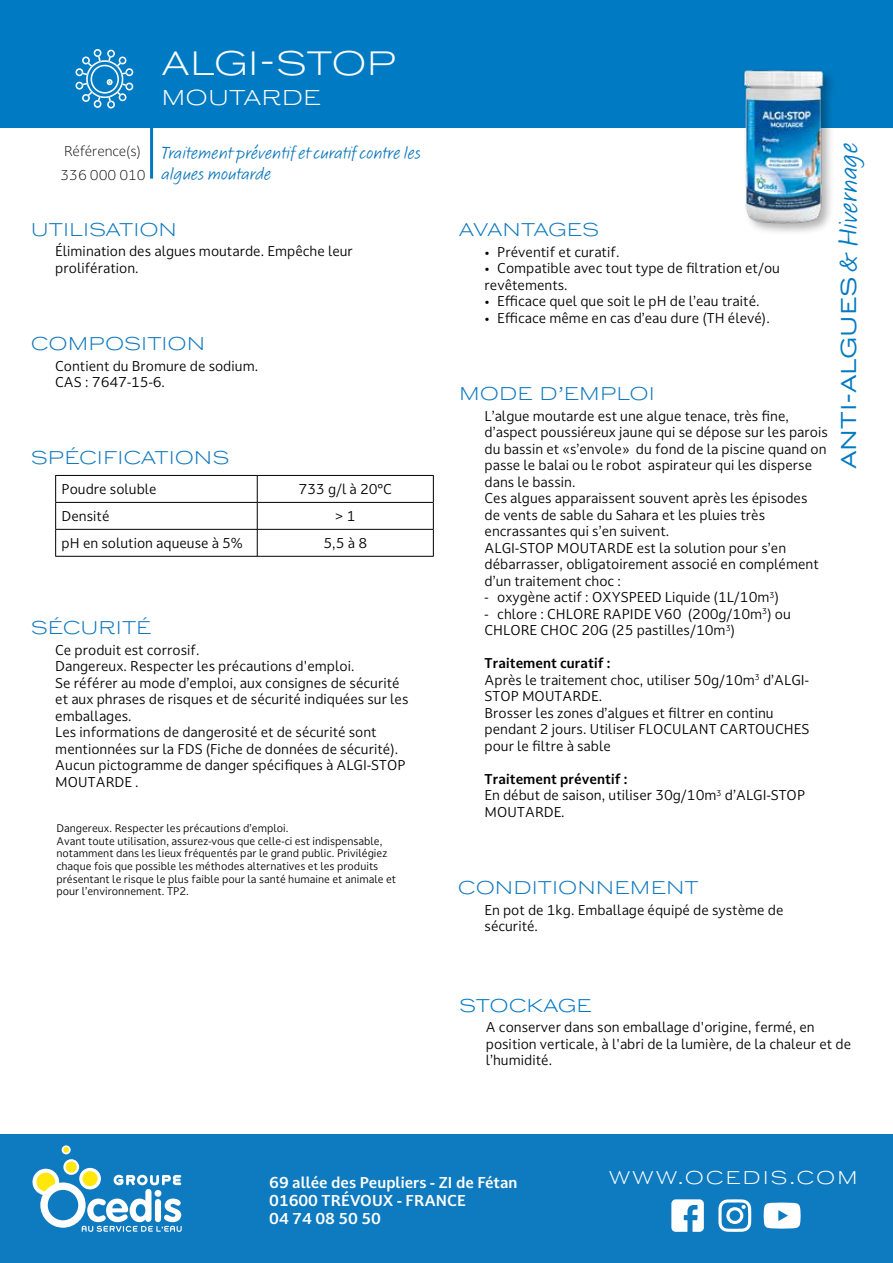
<style>
.page{position:relative;width:893px;height:1263px;background:#fff}
.page>*{position:absolute;margin:0;border:0;box-sizing:border-box;transform-origin:0 0}
.t1{font:33px "Wedding Gothic ATF";letter-spacing:-.01em;color:#fff}
.t2{font:21px "Wedding Gothic ATF";color:#007ac2}
.t3{font:21px "Wedding Gothic ATF";color:#fff}
.t4{font:18px "Wedding Gothic ATF";color:#1079be}
.t5{font:18px/21.6px "Calliope MVB";color:#1079be}
.t6{font:18px "Wedding Gothic ATF";letter-spacing:.1em;color:#fff}
.t7{font:18px "Wedding Gothic ATF";letter-spacing:-.02em;color:#1079be}
.t8{font:18px "Wedding Gothic ATF";color:#007ac2}
.t9{font:700 15px/18px "Darkmode Darkmode On";color:#fff}
.t10{font:13.5px/16.5px "Darkmode Darkmode On";color:#000}
.t11{font:300 13.5px "Darkmode Darkmode On";color:#000}
.t12{font:10.5px/12.6px "Darkmode Darkmode On";color:#000}
.s1{font-weight:700}
.s2{font-family:"Calliope MVB";font-size:27px}
</style>
<div class="page">
<div style="left:0;top:1134px;width:893px;height:129px;background:#0e7abf"></div>
<svg style="left:32px;top:1145px;width:150px;height:87px"></svg>
<svg style="left:764px;top:1202px;width:37px;height:26px"></svg>
<svg style="left:671px;top:1199px;width:33px;height:33px"></svg>
<svg style="left:718px;top:1199px;width:33px;height:33px"></svg>
<div style="left:0;top:0;width:893px;height:128px;background:#007ac2"></div>
<hr style="left:150px;top:64px;width:3px;height:115px;background:#007ac2">
<svg style="left:75px;top:49px;width:59px;height:60px"></svg>
<hr style="left:56px;top:475px;width:201px;height:1px;background:#000">
<hr style="left:257px;top:475px;width:176px;height:1px;background:#000">
<svg style="left:55px;top:475px;width:1px;height:82px"></svg>
<svg style="left:433px;top:475px;width:1px;height:82px"></svg>
<hr style="left:56px;top:556px;width:201px;height:1px;background:#000">
<hr style="left:257px;top:556px;width:176px;height:1px;background:#000">
<hr style="left:56px;top:502px;width:201px;height:1px;background:#000">
<hr style="left:257px;top:502px;width:176px;height:1px;background:#000">
<hr style="left:56px;top:529px;width:201px;height:1px;background:#000">
<hr style="left:257px;top:529px;width:176px;height:1px;background:#000">
<svg style="left:257px;top:475px;width:1px;height:82px"></svg>
<div style="left:742px;top:68px;width:94px;height:168px;background:#000;opacity:.3"></div>
<img style="left:742px;top:68px;width:86px;height:160px">
<p class="t11" style="left:64px;top:142px;width:79px">Référence(s)</p>
<p class="t11" style="left:60px;top:166px;width:87px">336 000 010</p>
<h1 class="t1" style="left:162px;top:41px;width:237px">ALGI-STOP</h1>
<h2 class="t3" style="left:162px;top:83px;width:161px">MOUTARDE</h2>
<h3 class="t5" style="left:162px;top:143px;width:261px">Traitement préventif et curatif contre les algues moutarde</h3>
<h3 class="t4" style="left:31px;top:217px;width:148px">UTILISATION</h3>
<p class="t10" style="left:55px;top:243px;width:299px">Élimination des algues moutarde. Empêche leur prolifération.</p>
<h3 class="t4" style="left:31px;top:332px;width:176px">COMPOSITION</h3>
<p class="t10" style="left:55px;top:357px;width:205px">Contient du Bromure de sodium.<br>CAS : 7647-15-6.</p>
<h3 class="t4" style="left:31px;top:446px;width:200px">SPÉCIFICATIONS</h3>
<p class="t10" style="left:62px;top:480px;width:97px">Poudre soluble</p>
<p class="t10" style="left:299px;top:480px;width:95px">733 g/l à 20°C</p>
<p class="t10" style="left:62px;top:507px;width:49px">Densité</p>
<p class="t10" style="left:335px;top:507px;width:22px">&gt; 1</p>
<p class="t10" style="left:62px;top:534px;width:182px">pH en solution aqueuse à 5%</p>
<p class="t10" style="left:323px;top:534px;width:45px">5,5 à 8</p>
<h3 class="t4" style="left:31px;top:615px;width:122px">SÉCURITÉ</h3>
<p class="t10" style="left:55px;top:641px;width:355px">Ce produit est corrosif.<br>Dangereux. Respecter les précautions d'emploi.<br>Se référer au mode d’emploi, aux consignes de sécurité et aux phrases de risques et de sécurité indiquées sur les emballages.<br>Les informations de dangerosité et de sécurité sont mentionnées sur la FDS (Fiche de données de sécurité).<br>Aucun pictogramme de danger spécifiques à ALGI-STOP MOUTARDE .</p>
<p class="t12" style="left:56px;top:822px;width:341px">Dangereux. Respecter les précautions d’emploi.<br>Avant toute utilisation, assurez-vous que celle-ci est indispensable, notamment dans les lieux fréquentés par le grand public. Privilégiez chaque fois que possible les méthodes alternatives et les produits présentant le risque le plus faible pour la santé humaine et animale et pour l’environnement. TP2.</p>
<h3 class="t7" style="left:459px;top:218px;width:142px">AVANTAGES</h3>
<p class="t10" style="left:485px;top:243px;width:137px">• Préventif et curatif.</p>
<p class="t10" style="left:485px;top:260px;width:297px">• Compatible avec tout type de filtration et/ou revêtements.</p>
<p class="t10" style="left:485px;top:293px;width:277px">• Efficace quel que soit le pH de l’eau traité.</p>
<p class="t10" style="left:485px;top:309px;width:287px">• Efficace même en cas d’eau dure (TH élevé).</p>
<h3 class="t4" style="left:459px;top:382px;width:197px">MODE D’EMPLOI</h3>
<p class="t10" style="left:485px;top:407px;width:345px">L’algue moutarde est une algue tenace, très fine, d’aspect poussiéreux jaune qui se dépose sur les parois du bassin et «s’envole» du fond de la piscine quand on passe le balai ou le robot aspirateur qui les disperse dans le bassin.<br>Ces algues apparaissent souvent après les épisodes<br>de vents de sable du Sahara et les pluies très encrassantes qui s’en suivent.<br>ALGI-STOP MOUTARDE est la solution pour s’en débarrasser, obligatoirement associé en complément d’un traitement choc :</p>
<p class="t10" style="left:485px;top:588px;width:296px">- oxygène actif : OXYSPEED Liquide (1L/10m<sup>3</sup>)</p>
<p class="t10" style="left:485px;top:605px;width:308px">- chlore : CHLORE RAPIDE V60 (200g/10m<sup>3</sup>) ou<br>CHLORE CHOC 20G (25 pastilles/10m<sup>3</sup>)</p>
<p class="t10" style="left:485px;top:655px;width:326px"><span class="s1">Traitement curatif :<br></span>Après le traitement choc, utiliser 50g/10m<sup>3</sup> d’ALGI-STOP MOUTARDE.<br>Brosser les zones d’algues et filtrer en continu pendant 2 jours. Utiliser FLOCULANT CARTOUCHES pour le filtre à sable</p>
<p class="t10" style="left:485px;top:770px;width:322px"><span class="s1">Traitement préventif :<br></span>En début de saison, utiliser 30g/10m<sup>3</sup> d’ALGI-STOP<br>MOUTARDE.</p>
<h2 class="t2" style="left:834px;top:469px;width:328px;rotate:-90deg">ANTI-ALGUES <span class="s2">&amp; Hivernage</span></h2>
<h3 class="t4" style="left:458px;top:875px;width:242px">CONDITIONNEMENT</h3>
<p class="t10" style="left:485px;top:901px;width:300px">En pot de 1kg. Emballage équipé de système de sécurité.</p>
<h3 class="t8" style="left:459px;top:993px;width:134px">STOCKAGE</h3>
<p class="t10" style="left:486px;top:1019px;width:367px">A conserver dans son emballage d'origine, fermé, en position verticale, à l'abri de la lumière, de la chaleur et de l’humidité.</p>
<p class="t9" style="left:269px;top:1173px;width:250px">69 allée des Peupliers - ZI de Fétan<br>01600 TRÉVOUX - FRANCE<br>04 74 08 50 50</p>
<h3 class="t6" style="left:609px;top:1165px;width:250px">WWW.OCEDIS.COM</h3>
</div>
